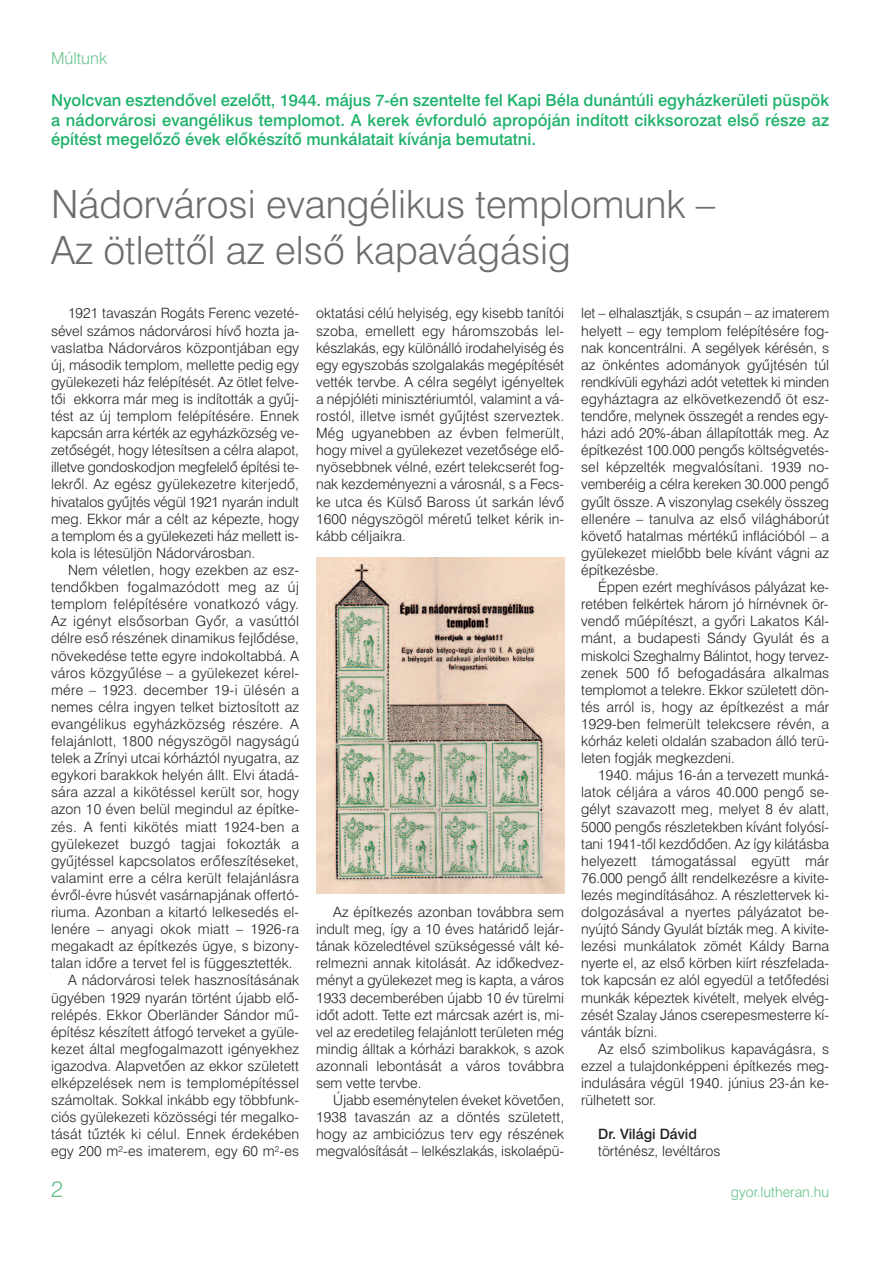
<style>
.page{position:relative;width:893px;height:1263px;background:#fff}
.page>*{position:absolute;margin:0;border:0;box-sizing:border-box;transform-origin:0 0}
.t1{font:39px/46.8px "Swiss 721 Light HU Normal";color:#6c6d70}
.t2{font:22.5px "Swiss 721 Light HU Normal";color:#65c18b}
.t3{font:16.5px/19.8px "Swiss 721 Medium HU Normal";color:#1eb26a;text-align:justify}
.t4{font:16.5px "Swiss 721 Light HU Normal";color:#65c18b}
.t5{font:14.25px/17.1px "Swiss 721 Light HU Normal";letter-spacing:.01em;color:#231f20;text-align:justify}
.t6{font:14.25px "Swiss 721 Light HU Normal";color:#65c18b}
.t7{font:14.25px "Swiss 721 Medium HU Normal";color:#231f20}
</style>
<div class="page">
<img style="left:316px;top:557px;width:248px;height:336px">
<p class="t4" style="left:51px;top:48px;width:58px">Múltunk</p>
<p class="t3" style="left:51px;top:90px;width:780px">Nyolcvan esztendôvel ezelôtt, 1944. május 7-én szentelte fel Kapi Béla dunántúli egyházkerületi püspök a nádorvárosi evangélikus templomot. A kerek évforduló apropóján indított cikksorozat elsô része az építést megelôzô évek elôkészítô munkálatait kívánja bemutatni.</p>
<h1 class="t1" style="left:51px;top:181px;width:666px">Nádorvárosi evangélikus templomunk —<br>Az ötlettôl az elsô kapavágásig</h1>
<p class="t5" style="left:51px;top:305px;width:250px;text-indent:17px">1921 tavaszán Rogáts Ferenc vezeté&shy;sével számos nádorvárosi hívô hozta ja&shy;vaslatba Nádorváros központjában egy új, második templom, mellette pedig egy gyülekezeti ház felépítését. Az ötlet felve&shy;tôi ekkorra már meg is indították a gyûj&shy;tést az új templom felépítésére. Ennek kapcsán arra kérték az egyházközség ve&shy;zetôségét, hogy létesítsen a célra alapot, illetve gondoskodjon megfelelô építési te&shy;lekrôl. Az egész gyülekezetre kiterjedô, hivatalos gyûjtés végül 1921 nyarán indult meg. Ekkor már a célt az képezte, hogy a templom és a gyülekezeti ház mellett is&shy;kola is létesüljön Nádorvárosban.</p>
<p class="t5" style="left:68px;top:561px;width:233px">Nem véletlen, hogy ezekben az esz-</p>
<p class="t5" style="left:51px;top:579px;width:250px">tendôkben fogalmazódott meg az új</p>
<p class="t5" style="left:51px;top:596px;width:250px">templom felépítésére vonatkozó vágy.</p>
<p class="t5" style="left:51px;top:613px;width:250px">Az igényt elsôsorban Gyôr, a vasúttól</p>
<p class="t5" style="left:51px;top:630px;width:250px">délre esô részének dinamikus fejlôdése,</p>
<p class="t5" style="left:51px;top:647px;width:250px">növekedése tette egyre indokoltabbá. A</p>
<p class="t5" style="left:51px;top:664px;width:250px">város közgyûlése — a gyülekezet kérel-</p>
<p class="t5" style="left:51px;top:681px;width:250px">mére — 1923. december 19-i ülésén a</p>
<p class="t5" style="left:51px;top:698px;width:250px">nemes célra ingyen telket biztosított az</p>
<p class="t5" style="left:51px;top:715px;width:250px">evangélikus egyházközség részére. A</p>
<p class="t5" style="left:51px;top:732px;width:250px">felajánlott, 1800 négyszögöl nagyságú</p>
<p class="t5" style="left:51px;top:750px;width:250px">telek a Zrínyi utcai kórháztól nyugatra, az</p>
<p class="t5" style="left:51px;top:767px;width:250px">egykori barakkok helyén állt. Elvi átadá-</p>
<p class="t5" style="left:51px;top:784px;width:250px">sára azzal a kikötéssel került sor, hogy</p>
<p class="t5" style="left:51px;top:801px;width:250px">azon 10 éven belül megindul az építke-</p>
<p class="t5" style="left:51px;top:818px;width:250px">zés. A fenti kikötés miatt 1924-ben a</p>
<p class="t5" style="left:51px;top:835px;width:250px">gyülekezet buzgó tagjai fokozták a</p>
<p class="t5" style="left:51px;top:852px;width:250px">gyûjtéssel kapcsolatos erôfeszítéseket,</p>
<p class="t5" style="left:51px;top:869px;width:250px">valamint erre a célra került felajánlásra</p>
<p class="t5" style="left:51px;top:886px;width:250px">évrôl-évre húsvét vasárnapjának offertó-</p>
<p class="t5" style="left:51px;top:903px;width:250px">riuma. Azonban a kitartó lelkesedés el-</p>
<p class="t5" style="left:51px;top:921px;width:250px">lenére — anyagi okok miatt — 1926-ra</p>
<p class="t5" style="left:51px;top:938px;width:250px">megakadt az építkezés ügye, s bizony-</p>
<p class="t5" style="left:51px;top:955px;width:243px">talan idôre a tervet fel is függesztették.</p>
<p class="t5" style="left:68px;top:972px;width:233px">A nádorvárosi telek hasznosításának</p>
<p class="t5" style="left:51px;top:989px;width:250px">ügyében 1929 nyarán történt újabb elô-</p>
<p class="t5" style="left:51px;top:1006px;width:250px">relépés. Ekkor Oberländer Sándor mû-</p>
<p class="t5" style="left:51px;top:1023px;width:250px">építész készített átfogó terveket a gyüle-</p>
<p class="t5" style="left:51px;top:1040px;width:250px">kezet által megfogalmazott igényekhez</p>
<p class="t5" style="left:51px;top:1057px;width:250px">igazodva. Alapvetôen az ekkor született</p>
<p class="t5" style="left:51px;top:1074px;width:250px">elképzelések nem is templomépítéssel</p>
<p class="t5" style="left:51px;top:1092px;width:250px">számoltak. Sokkal inkább egy többfunk-</p>
<p class="t5" style="left:51px;top:1109px;width:250px">ciós gyülekezeti közösségi tér megalko-</p>
<p class="t5" style="left:51px;top:1126px;width:250px">tását tûzték ki célul. Ennek érdekében</p>
<p class="t5" style="left:51px;top:1143px;width:249px">egy 200 m<sup>2</sup>-es imaterem, egy 60 m<sup>2</sup>-es</p>
<p class="t5" style="left:316px;top:305px;width:250px">oktatási célú helyiség, egy kisebb tanítói szoba, emellett egy háromszobás lel&shy;készlakás, egy különálló irodahelyiség és egy egyszobás szolgalakás megépítését vették tervbe. A célra segélyt igényeltek a népjóléti minisztériumtól, valamint a vá&shy;rostól, illetve ismét gyûjtést szerveztek.<br>Még ugyanebben az évben felmerült, hogy mivel a gyülekezet vezetôsége elô&shy;nyösebbnek vélné, ezért telekcserét fog&shy;nak kezdeményezni a városnál, s a Fecs&shy;ke utca és Külsô Baross út sarkán lévô 1600 négyszögöl méretû telket kérik in&shy;kább céljaikra.</p>
<p class="t5" style="left:316px;top:903px;width:250px;text-indent:17px">Az építkezés azonban továbbra sem indult meg, így a 10 éves határidô lejár&shy;tának közeledtével szükségessé vált ké&shy;relmezni annak kitolását. Az idôkedvez&shy;ményt a gyülekezet meg is kapta, a város 1933 decemberében újabb 10 év türelmi idôt adott. Tette ezt márcsak azért is, mi&shy;vel az eredetileg felajánlott területen még mindig álltak a kórházi barakkok, s azok azonnali lebontását a város továbbra sem vette tervbe.</p>
<p class="t5" style="left:316px;top:1092px;width:250px;text-indent:17px">Újabb eseménytelen éveket követôen, 1938 tavaszán az a döntés született, hogy az ambiciózus terv egy részének megvalósítását — lelkészlakás, iskolaépü-</p>
<p class="t5" style="left:581px;top:305px;width:250px">let — elhalasztják, s csupán — az imaterem helyett — egy templom felépítésére fog&shy;nak koncentrálni. A segélyek kérésén, s az önkéntes adományok gyûjtésén túl rendkívüli egyházi adót vetettek ki minden egyháztagra az elkövetkezendô öt esz&shy;tendôre, melynek összegét a rendes egy&shy;házi adó 20%-ában állapították meg. Az építkezést 100.000 pengôs költségvetés&shy;sel képzelték megvalósítani. 1939 no&shy;vemberéig a célra kereken 30.000 pengô gyûlt össze. A viszonylag csekély összeg ellenére — tanulva az elsô világháborút követô hatalmas mértékû inflációból — a gyülekezet mielôbb bele kívánt vágni az építkezésbe.</p>
<p class="t5" style="left:581px;top:579px;width:250px;text-indent:17px">Éppen ezért meghívásos pályázat ke&shy;retében felkértek három jó hírnévnek ör&shy;vendô mûépítészt, a gyôri Lakatos Kál&shy;mánt, a budapesti Sándy Gyulát és a miskolci Szeghalmy Bálintot, hogy tervez&shy;zenek 500 fô befogadására alkalmas templomot a telekre. Ekkor született dön&shy;tés arról is, hogy az építkezést a már 1929-ben felmerült telekcsere révén, a kórház keleti oldalán szabadon álló terü&shy;leten fogják megkezdeni.</p>
<p class="t5" style="left:581px;top:767px;width:250px;text-indent:17px">1940. május 16-án a tervezett munká&shy;latok céljára a város 40.000 pengô se&shy;gélyt szavazott meg, melyet 8 év alatt, 5000 pengôs részletekben kívánt folyósí&shy;tani 1941-tôl kezdôdôen. Az így kilátásba helyezett támogatással együtt már 76.000 pengô állt rendelkezésre a kivite&shy;lezés megindításához. A részlettervek ki&shy;dolgozásával a nyertes pályázatot be&shy;nyújtó Sándy Gyulát bízták meg. A kivite&shy;lezési munkálatok zömét Káldy Barna nyerte el, az elsô körben kiírt részfelada&shy;tok kapcsán ez alól egyedül a tetôfedési munkák képeztek kivételt, melyek elvég&shy;zését Szalay János cserepesmesterre kí&shy;vánták bízni.</p>
<p class="t5" style="left:581px;top:1040px;width:250px;text-indent:17px">Az elsô szimbolikus kapavágásra, s ezzel a tulajdonképpeni építkezés meg&shy;indulására végül 1940. június 23-án ke&shy;rülhetett sor.</p>
<p class="t7" style="left:598px;top:1126px;width:100px">Dr. Világi Dávid</p>
<p class="t5" style="left:598px;top:1143px;width:124px">történész, levéltáros</p>
<h2 class="t2" style="left:51px;top:1176px;width:13px">2</h2>
<p class="t6" style="left:731px;top:1183px;width:100px">gyor.lutheran.hu</p>
</div>
